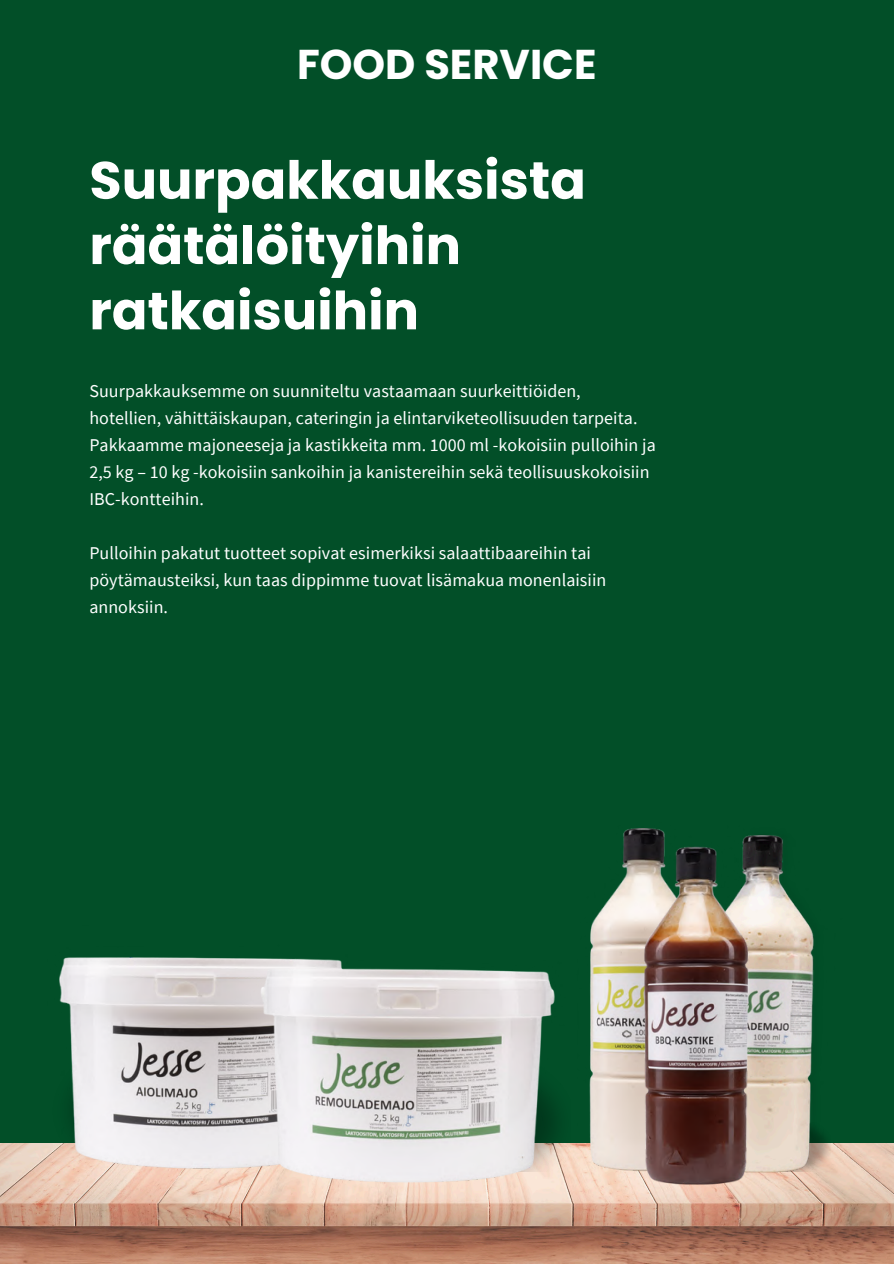
<style>
.page{position:relative;width:894px;height:1264px;background:#fff}
.page>*{position:absolute;margin:0;border:0;box-sizing:border-box;transform-origin:0 0}
.t1{font:700 52.5px/65.2px "Poppins";color:#fff}
.t2{font:700 41.55px "Poppins";color:#fff}
.t3{font:18px/27px "Source Sans Pro";letter-spacing:.005em;color:#fff}
</style>
<div class="page">
<div style="left:0;top:0;width:893px;height:1263px;background:#024f28"></div>
<img style="left:0;top:1143px;width:893px;height:120px">
<img style="left:743px;top:835px;width:106px;height:344px">
<img style="left:47px;top:957px;width:165px;height:213px">
<img style="left:212px;top:958px;width:369px;height:229px">
<img style="left:560px;top:828px;width:105px;height:346px">
<img style="left:634px;top:840px;width:124px;height:347px">
<p class="t2" style="left:297px;top:36px;width:301px">FOOD SERVICE</p>
<p class="t1" style="left:89px;top:148px;width:498px">Suurpakkauksista räätälöityihin ratkaisuihin</p>
<p class="t3" style="left:89px;top:377px;width:567px">Suurpakkauksemme on suunniteltu vastaamaan suurkeittiöiden, hotellien, vähittäiskaupan, cateringin ja elintarviketeollisuuden tarpeita.<br>Pakkaamme majoneeseja ja kastikkeita mm. 1000 ml -kokoisiin pulloihin ja 2,5 kg – 10 kg -kokoisiin sankoihin ja kanistereihin sekä teollisuuskokoisiin IBC-kontteihin.</p>
<p class="t3" style="left:89px;top:539px;width:518px">Pulloihin pakatut tuotteet sopivat esimerkiksi salaattibaareihin tai pöytämausteiksi, kun taas dippimme tuovat lisämakua monenlaisiin annoksiin.</p>
</div>
